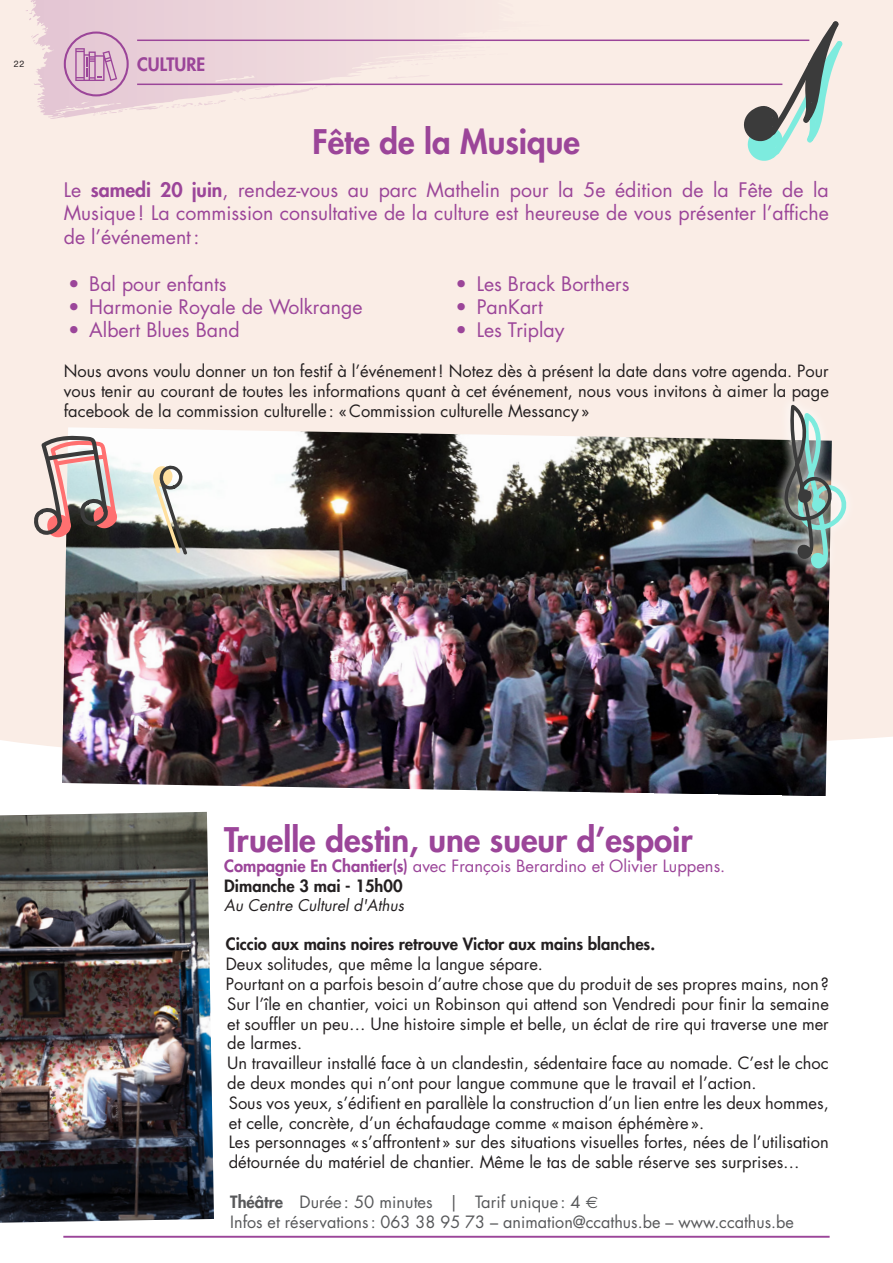
<style>
.page{position:relative;width:893px;height:1263px;background:#fff}
.page>*{position:absolute;margin:0;border:0;box-sizing:border-box;transform-origin:0 0}
.Titre_1{font:800 33px "Futura";color:#9b4599}
.TEXTE{font:19.5px/23.4px "Futura";color:#9b4599;text-align:justify}
.TEXTE-2{font:800 18px "Futura";color:#9b4599}
.TEXTE-3{font:16.5px/19.8px "Futura";color:#231f20}
.TEXTE-4{font:16.5px "Futura";color:#57585a}
.TEXTE-5{font:800 16.5px "Futura";color:#231f20}
.TEXTE-6{font:16.5px "Futura";color:#9b4599}
.TEXTE-7{font:italic 15.75px "Futura";color:#231f20}
.t1{font:9px "Helvetica Neue";color:#231f20}
.s1{font-weight:800}
.s2{font-family:"Euro Sans Std"}
</style>
<div class="page">
<div style="left:0;top:0;width:893px;height:747px;background:#faede6"></div>
<hr style="left:63px;top:1236px;width:767px;height:2px;background:#9b4599">
<svg style="left:0;top:0;width:556px;height:119px;background:#f0dcde"></svg>
<hr style="left:137px;top:84px;width:645px;height:1px;background:#9b4599">
<hr style="left:137px;top:40px;width:672px;height:1px;background:#9b4599">
<div style="left:64px;top:32px;width:65px;height:64px;border:2px solid #9b4599;border-radius:50%"></div>
<svg style="left:75px;top:48px;width:42px;height:33px"></svg>
<img style="left:62px;top:427px;width:770px;height:369px">
<svg style="left:742px;top:20px;width:101px;height:142px;background:#c8ccc6"></svg>
<svg style="left:33px;top:436px;width:84px;height:102px;background:#b7a09d"></svg>
<svg style="left:728px;top:384px;width:157px;height:205px;background:#a2a29e"></svg>
<svg style="left:153px;top:464px;width:35px;height:91px"></svg>
<img style="left:0;top:812px;width:214px;height:411px">
<svg style="left:883px;top:0;width:10px;height:119px"></svg>
<p class="t1" style="left:14px;top:59px;width:12px">22</p>
<p class="TEXTE-2" style="left:137px;top:53px;width:70px">CULTURE</p>
<p class="Titre_1" style="left:312px;top:121px;width:269px">Fête de la Musique</p>
<p class="TEXTE" style="left:64px;top:178px;width:767px">Le <span class="s1">samedi 20 juin</span>, rendez-vous au parc Mathelin pour la 5e édition de la Fête de la Musique! La commission consultative de la culture est heureuse de vous présenter l’affiche de l’événement:</p>
<p class="TEXTE" style="left:68px;top:272px;width:160px">• Bal pour enfants</p>
<p class="TEXTE" style="left:68px;top:295px;width:296px">• Harmonie Royale de Wolkrange</p>
<p class="TEXTE" style="left:68px;top:319px;width:173px">• Albert Blues Band</p>
<p class="TEXTE" style="left:455px;top:272px;width:176px">• Les Brack Borthers</p>
<p class="TEXTE" style="left:455px;top:295px;width:89px">• PanKart</p>
<p class="TEXTE" style="left:455px;top:319px;width:111px">• Les Triplay</p>
<p class="TEXTE-3" style="left:64px;top:361px;width:767px;text-align:justify">Nous avons voulu donner un ton festif à l’événement! Notez dès à présent la date dans votre agenda. Pour vous tenir au courant de toutes les informations quant à cet événement, nous vous invitons à aimer la page facebook de la commission culturelle: «Commission culturelle Messancy »</p>
<p class="Titre_1" style="left:224px;top:819px;width:470px">Truelle destin, une sueur d’espoir</p>
<p class="TEXTE-6" style="left:224px;top:855px;width:503px"><span class="s1">Compagnie En Chantier(s)</span> avec François Berardino et Olivier Luppens.</p>
<p class="TEXTE-5" style="left:224px;top:875px;width:180px">Dimanche 3 mai - 15h00</p>
<p class="TEXTE-7" style="left:224px;top:895px;width:181px">Au Centre Culturel d'Athus</p>
<p class="TEXTE-5" style="left:226px;top:934px;width:431px">Ciccio aux mains noires retrouve Victor aux mains blanches.</p>
<p class="TEXTE-3" style="left:226px;top:954px;width:319px">Deux solitudes, que même la langue sépare.</p>
<p class="TEXTE-3" style="left:226px;top:974px;width:604px">Pourtant on a parfois besoin d’autre chose que du produit de ses propres mains, non?</p>
<p class="TEXTE-3" style="left:227px;top:994px;width:603px;text-align:justify">Sur l’île en chantier, voici un Robinson qui attend son Vendredi pour finir la semaine et souffler un peu… Une histoire simple et belle, un éclat de rire qui traverse une mer de larmes.</p>
<p class="TEXTE-3" style="left:227px;top:1053px;width:603px">Un travailleur installé face à un clandestin, sédentaire face au nomade. C’est le choc de deux mondes qui n’ont pour langue commune que le travail et l’action.</p>
<p class="TEXTE-3" style="left:229px;top:1093px;width:601px">Sous vos yeux, s’édifient en parallèle la construction d’un lien entre les deux hommes, et celle, concrète, d’un échafaudage comme «maison éphémère».</p>
<p class="TEXTE-3" style="left:229px;top:1132px;width:602px">Les personnages « s’affrontent » sur des situations visuelles fortes, nées de l’utilisation détournée du matériel de chantier. Même le tas de sable réserve ses surprises…</p>
<p class="TEXTE-4" style="left:230px;top:1191px;width:369px"><span class="s1">Théâtre</span> Durée: 50 minutes | Tarif unique: 4 <span class="s2">€</span></p>
<p class="TEXTE-4" style="left:230px;top:1211px;width:565px">Infos et réservations: 063 38 95 73 – animation@ccathus.be – www.ccathus.be</p>
</div>
